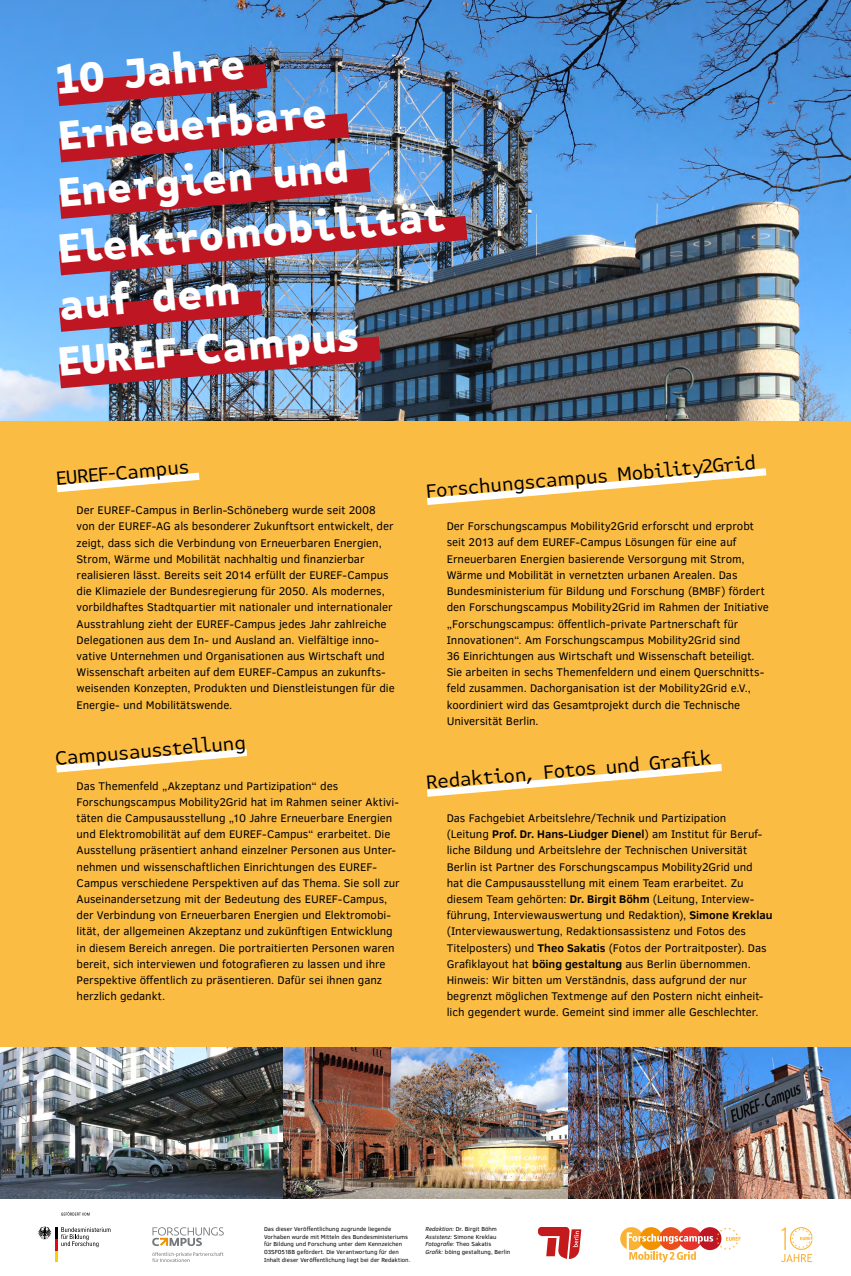
<style>
.page{position:relative;width:851px;height:1276px;background:#fff}
.page>*{position:absolute;margin:0;border:0;box-sizing:border-box;transform-origin:0 0}
.t1{font:900 45px "Attribute Text";color:#fff}
.t2{font:21px "Attribute Text";color:#000}
.t3{font:11.4px/16.2px "Clear Sans";color:#000}
.t4{font:6px/7.5px "Clear Sans";letter-spacing:.005em;color:#000}
.s1{font-weight:700}
.s2{font-style:italic}
</style>
<div class="page">
<img style="left:0;top:0;width:850px;height:421px">
<div style="left:0;top:421px;width:850px;height:684px;background:#fbbc43"></div>
<img style="left:0;top:1047px;width:850px;height:152px">
<img style="left:32px;top:50px;width:460px;height:352px">
<svg style="left:427px;top:468px;width:340px;height:37px"></svg>
<svg style="left:56px;top:472px;width:144px;height:21px"></svg>
<svg style="left:56px;top:748px;width:191px;height:25px"></svg>
<svg style="left:427px;top:764px;width:295px;height:33px"></svg>
<svg style="left:152px;top:1252px;width:71px;height:10px"></svg>
<svg style="left:152px;top:1227px;width:72px;height:19px"></svg>
<svg style="left:538px;top:1227px;width:43px;height:32px"></svg>
<svg style="left:38px;top:1226px;width:72px;height:36px"></svg>
<svg style="left:61px;top:1211px;width:29px;height:4px"></svg>
<svg style="left:781px;top:1227px;width:31px;height:35px"></svg>
<div style="left:620px;top:1227px;width:23px;height:23px;background:#f9b234;border-radius:50%"></div>
<svg style="left:626px;top:1227px;width:114px;height:35px"></svg>
<h1 class="t1" style="left:54px;top:49px;width:190px;rotate:-5deg">1O Jahre</h1>
<h1 class="t1" style="left:56px;top:106px;width:271px;rotate:-5deg">Erneuerbare</h1>
<h1 class="t1" style="left:56px;top:162px;width:292px;rotate:-5deg">Energien und</h1>
<h1 class="t1" style="left:56px;top:218px;width:389px;rotate:-5deg">Elektromobilität</h1>
<h1 class="t1" style="left:56px;top:275px;width:184px;rotate:-5deg">auf dem</h1>
<h1 class="t1" style="left:56px;top:331px;width:303px;rotate:-5deg">EUREF‑Campus</h1>
<h2 class="t2" style="left:55px;top:464px;width:135px;rotate:-5deg">EUREF-Campus</h2>
<p class="t3" style="left:77px;top:502px;width:319px">Der EUREF-Campus in Berlin-Schöneberg wurde seit 2008 von der EUREF-AG als besonderer Zukunftsort entwickelt, der zeigt, dass sich die Verbindung von Erneuerbaren Energien, Strom, Wärme und Mobilität nachhaltig und finanzierbar realisieren lässt. Bereits seit 2014 erfüllt der EUREF-Campus die Klimaziele der Bundesregierung für 2050. Als modernes, vorbildhaftes Stadtquartier mit nationaler und internationaler Ausstrahlung zieht der EUREF-Campus jedes Jahr zahlreiche Delegationen aus dem In- und Ausland an. Vielfältige inno&shy;vative Unternehmen und Organisationen aus Wirtschaft und Wissenschaft arbeiten auf dem EUREF-Campus an zukunfts&shy;weisenden Konzepten, Produkten und Dienstleistungen für die Energie- und Mobilitätswende.</p>
<h2 class="t2" style="left:54px;top:744px;width:192px;rotate:-5deg">Campusausstellung</h2>
<p class="t3" style="left:77px;top:777px;width:324px">Das Themenfeld „Akzeptanz und Partizipation“ des Forschungscampus Mobility2Grid hat im Rahmen seiner Aktivi&shy;täten die Campusausstellung „10 Jahre Erneuerbare Energien und Elektromobilität auf dem EUREF-Campus“ erarbeitet. Die Ausstellung präsentiert anhand einzelner Personen aus Unter&shy;nehmen und wissenschaftlichen Einrichtungen des EUREF-Campus verschiedene Perspektiven auf das Thema. Sie soll zur Auseinandersetzung mit der Bedeutung des EUREF-Campus, der Verbindung von Erneuerbaren Energien und Elektromobi&shy;lität, der allgemeinen Akzeptanz und zukünftigen Entwicklung in diesem Bereich anregen. Die portraitierten Personen waren bereit, sich interviewen und fotografieren zu lassen und ihre Perspektive öffentlich zu präsentieren. Dafür sei ihnen ganz herzlich gedankt.</p>
<h2 class="t2" style="left:425px;top:476px;width:332px;rotate:-5deg">Forschungscampus Mobility2Grid</h2>
<p class="t3" style="left:446px;top:518px;width:323px">Der Forschungscampus Mobility2Grid erforscht und erprobt seit 2013 auf dem EUREF-Campus Lösungen für eine auf Erneuerbaren Energien basierende Versorgung mit Strom, Wärme und Mobilität in vernetzten urbanen Arealen. Das Bundesministerium für Bildung und Forschung (BMBF) fördert den Forschungscampus Mobility2Grid im Rahmen der Initiative „Forschungscampus: öffentlich-private Partnerschaft für Innovationen“. Am Forschungscampus Mobility2Grid sind<br>36 Einrichtungen aus Wirtschaft und Wissenschaft beteiligt.<br>Sie arbeiten in sechs Themenfeldern und einem Querschnitts&shy;feld zusammen. Dachorganisation ist der Mobility2Grid e.V., koordiniert wird das Gesamtprojekt durch die Technische Universität Berlin.</p>
<h2 class="t2" style="left:425px;top:768px;width:288px;rotate:-5deg">Redaktion, Fotos und Grafi k</h2>
<p class="t3" style="left:446px;top:810px;width:327px">Das Fachgebiet Arbeitslehre/Technik und Partizipation<br>(Leitung <span class="s1">Prof. Dr. Hans-Liudger Dienel</span>) am Institut für Beruf&shy;liche Bildung und Arbeitslehre der Technischen Universität Berlin ist Partner des Forschungscampus Mobility2Grid und<br>hat die Campusausstellung mit einem Team erarbeitet. Zu diesem Team gehörten: <span class="s1">Dr. Birgit Böhm</span> (Leitung, Interview&shy;führung, Interviewauswertung und Redaktion), <span class="s1">Simone Kreklau </span>(Interviewauswertung, Redaktionsassistenz und Fotos des Titelposters) und <span class="s1">Theo Sakatis</span> (Fotos der Portraitposter). Das Grafiklayout hat <span class="s1">böing gestaltung</span> aus Berlin übernommen.<br>Hinweis: Wir bitten um Verständnis, dass aufgrund der nur begrenzt möglichen Textmenge auf den Postern nicht einheit&shy;lich gegendert wurde. Gemeint sind immer alle Geschlechter.</p>
<p class="t4" style="left:264px;top:1225px;width:148px">Das dieser Veröffentlichung zugrunde liegende Vorhaben wurde mit Mitteln des Bundesministeriums für Bildung und Forschung unter dem Kennzeichen 03SF0518B gefördert. Die Verantwortung für den Inhalt dieser Veröffentlichung liegt bei der Redaktion.</p>
<p class="t4" style="left:425px;top:1225px;width:86px"><span class="s2">Redaktion:</span> Dr. Birgit Böhm<br><span class="s2">Assistenz:</span> Simone Kreklau<br><span class="s2">Fotografie:</span> Theo Sakatis<br><span class="s2">Grafik:</span> böing gestaltung, Berlin</p>
</div>
